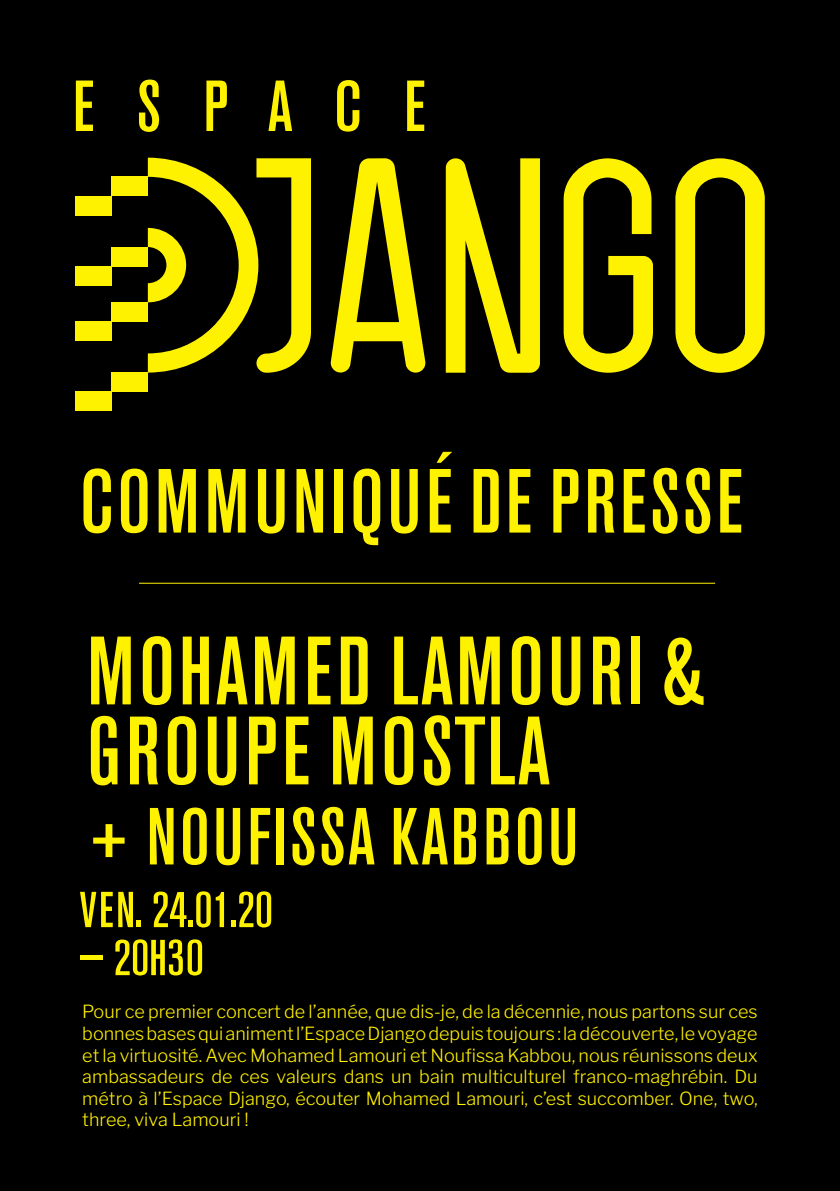
<style>
.page{position:relative;width:840px;height:1191px;background:#fff}
.page>*{position:absolute;margin:0;border:0;box-sizing:border-box;transform-origin:0 0}
.t1{font:500 condensed 96px/80px "Akzidenz Grotesk Pro";letter-spacing:.04em;color:#fff200}
.t2{font:500 condensed 90px "Akzidenz Grotesk Pro";letter-spacing:.04em;color:#fff200}
.t3{font:500 condensed 80px "Akzidenz Grotesk Pro";letter-spacing:.04em;color:#fff200}
.t4{font:500 condensed 50px "Akzidenz Grotesk Pro";letter-spacing:.005em;color:#fff200}
.t5{font:300 18px/21.6px "Libre Franklin";color:#fff200;text-align:justify}
</style>
<div class="page">
<div style="left:0;top:0;width:839px;height:1191px;background:#000"></div>
<svg style="left:76px;top:80px;width:348px;height:52px"></svg>
<svg style="left:563px;top:158px;width:89px;height:215px"></svg>
<svg style="left:675px;top:158px;width:89px;height:215px"></svg>
<svg style="left:330px;top:158px;width:96px;height:214px"></svg>
<svg style="left:445px;top:158px;width:94px;height:215px"></svg>
<svg style="left:148px;top:158px;width:163px;height:215px"></svg>
<div style="left:75px;top:196px;width:36px;height:19px;background:#fff200"></div>
<div style="left:111px;top:177px;width:37px;height:19px;background:#fff200"></div>
<div style="left:75px;top:266px;width:36px;height:19px;background:#fff200"></div>
<div style="left:111px;top:247px;width:37px;height:19px;background:#fff200"></div>
<div style="left:75px;top:321px;width:36px;height:20px;background:#fff200"></div>
<div style="left:111px;top:302px;width:37px;height:19px;background:#fff200"></div>
<div style="left:75px;top:392px;width:36px;height:19px;background:#fff200"></div>
<div style="left:111px;top:372px;width:37px;height:20px;background:#fff200"></div>
<hr style="left:139px;top:583px;width:575px;height:1px;background:#fff200">
<h2 class="t2" style="left:80px;top:443px;width:664px">COMMUNIQUÉ DE PRESSE</h2>
<h1 class="t1" style="left:87px;top:628px;width:617px">MOHAMED LAMOURI &amp;<br>GROUPE MOSTLA</h1>
<h3 class="t3" style="left:86px;top:784px;width:493px">+ NOUFISSA KABBOU</h3>
<h3 class="t4" style="left:80px;top:877px;width:194px">VEN. 24.01.20</h3>
<h3 class="t4" style="left:79px;top:925px;width:126px">— 20h30</h3>
<p class="t5" style="left:82px;top:1001px;width:676px">Pour ce premier concert de l’année, que dis-je, de la décennie, nous partons sur ces bonnes bases qui animent l’Espace Django depuis toujours : la découverte, le voyage et la virtuosité. Avec Mohamed Lamouri et Noufissa Kabbou, nous réunissons deux ambassadeurs de ces valeurs dans un bain multiculturel franco-maghrébin. Du métro à l’Espace Django, écouter Mohamed Lamouri, c’est succomber. One, two, three, viva Lamouri !</p>
</div>
